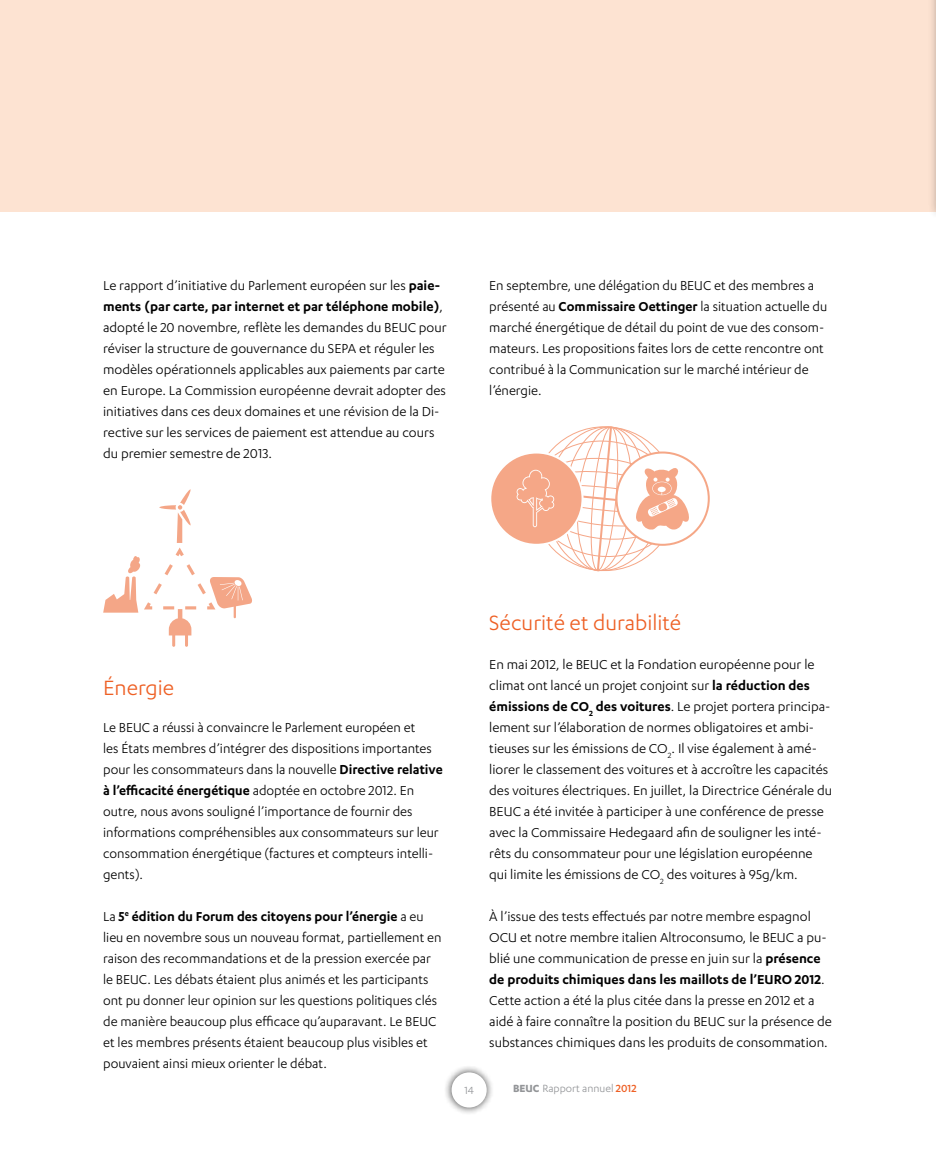
<style>
.page{position:relative;width:936px;height:1149px;background:#fff}
.page>*{position:absolute;margin:0;border:0;box-sizing:border-box;transform-origin:0 0}
.t1{font:24px "Karbon";color:#ee6025}
.t2{font:15px/21px "Karbon";color:#000}
.t3{font:12px "Karbon";color:#939598}
.s1{font-weight:600}
.s2{font-weight:700}
.s3{font-weight:500;color:#ee6025}
</style>
<div class="page">
<div style="left:0;top:1px;width:934px;height:210px;background:#fde3d2"></div>
<div style="left:926px;top:1px;width:8px;height:241px;background:#000;opacity:.35"></div>
<svg style="left:103px;top:489px;width:149px;height:157px"></svg>
<svg style="left:490px;top:452px;width:92px;height:92px;background:#f5ae91"></svg>
<svg style="left:516px;top:426px;width:173px;height:146px"></svg>
<div style="left:444px;top:1064px;width:50px;height:51px;background:#000;opacity:.75"></div>
<div style="left:451px;top:1071px;width:35px;height:36px;background:#fff;border-radius:50%"></div>
<p class="t2" style="left:103px;top:275px;width:345px">Le rapport d’initiative du Parlement européen sur les <span class="s1">paie&shy;ments (par carte, par internet et par téléphone mobile)</span>, adopté le 20 novembre, reflète les demandes du BEUC pour réviser la structure de gouvernance du SEPA et réguler les modèles opérationnels applicables aux paiements par carte en Europe. La Commission européenne devrait adopter des initiatives dans ces deux domaines et une révision de la Di&shy;rective sur les services de paiement est attendue au cours du premier semestre de 2013.</p>
<p class="t2" style="left:489px;top:275px;width:339px">En septembre, une délégation du BEUC et des membres a présenté au <span class="s1">Commissaire Oettinger</span> la situation actuelle du marché énergétique de détail du point de vue des consom&shy;mateurs. Les propositions faites lors de cette rencontre ont contribué à la Communication sur le marché intérieur de l’énergie.</p>
<h1 class="t1" style="left:103px;top:674px;width:73px">Énergie</h1>
<p class="t2" style="left:103px;top:716px;width:341px">Le BEUC a réussi à convaincre le Parlement européen et<br>les États membres d’intégrer des dispositions importantes pour les consommateurs dans la nouvelle <span class="s1">Directive relative à l’efficacité énergétique</span> adoptée en octobre 2012. En outre, nous avons souligné l’importance de fournir des informations compréhensibles aux consommateurs sur leur consommation énergétique (factures et compteurs intelli&shy;gents).</p>
<p class="t2" style="left:103px;top:905px;width:340px">La <span class="s1">5</span><sup>e</sup> <span class="s1">édition du Forum des citoyens pour l’énergie</span> a eu lieu en novembre sous un nouveau format, partiellement en raison des recommandations et de la pression exercée par le BEUC. Les débats étaient plus animés et les participants ont pu donner leur opinion sur les questions politiques clés de manière beaucoup plus efficace qu’auparavant. Le BEUC et les membres présents étaient beaucoup plus visibles et pouvaient ainsi mieux orienter le débat.</p>
<h1 class="t1" style="left:489px;top:609px;width:193px">Sécurité et durabilité</h1>
<p class="t2" style="left:489px;top:653px;width:344px">En mai 2012, le BEUC et la Fondation européenne pour le climat ont lancé un projet conjoint sur <span class="s1">la réduction des émissions de CO</span><sub>2</sub> <span class="s1">des voitures</span>. Le projet portera principa&shy;lement sur l’élaboration de normes obligatoires et ambi&shy;tieuses sur les émissions de CO<sub>2</sub>. Il vise également à amé&shy;liorer le classement des voitures et à accroître les capacités des voitures électriques. En juillet, la Directrice Générale du BEUC a été invitée à participer à une conférence de presse avec la Commissaire Hedegaard afin de souligner les inté&shy;rêts du consommateur pour une législation européenne qui limite les émissions de CO<sub>2</sub> des voitures à 95g/km.</p>
<p class="t2" style="left:489px;top:905px;width:344px">À l’issue des tests effectués par notre membre espagnol OCU et notre membre italien Altroconsumo, le BEUC a pu&shy;blié une communication de presse en juin sur la <span class="s1">présence de produits chimiques dans les maillots de l’EURO 2012</span>.<br>Cette action a été la plus citée dans la presse en 2012 et a aidé à faire connaître la position du BEUC sur la présence de substances chimiques dans les produits de consommation.</p>
<p class="t3" style="left:464px;top:1083px;width:11px">14</p>
<p class="t3" style="left:513px;top:1080px;width:125px"><span class="s2">BEUC</span> Rapport annuel <span class="s3">2012</span></p>
</div>
